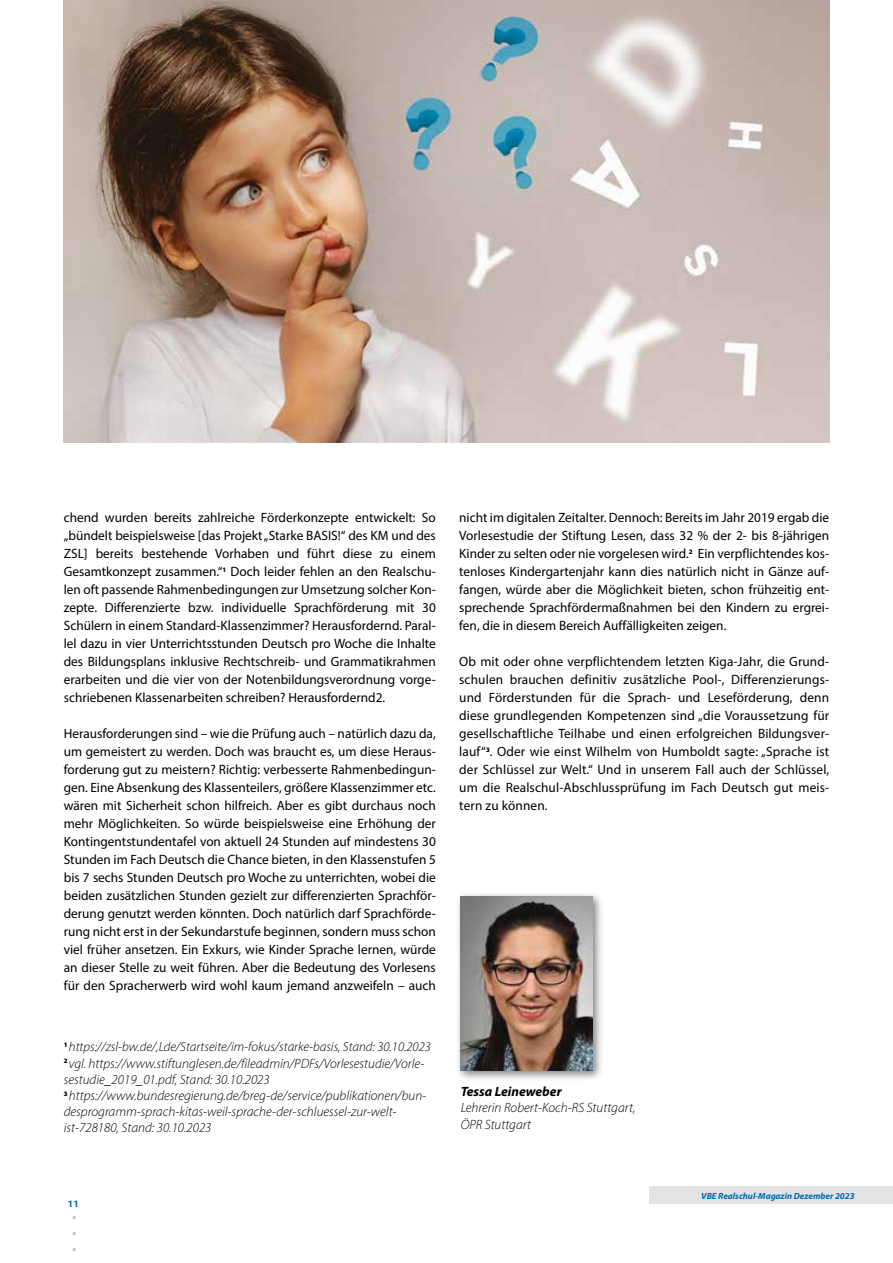
<style>
.page{position:relative;width:893px;height:1263px;background:#fff}
.page>*{position:absolute;margin:0;border:0;box-sizing:border-box;transform-origin:0 0}
.t1{font:700 18px/15.9px "Myriad Pro";color:#c5c6c6;text-align:justify}
.t2{font:13.5px/18px "Myriad Pro";color:#000;text-align:justify}
.t3{font:italic 300 13.5px/16.2px "Myriad Pro";color:#000}
.t4{font:italic 700 13.5px "Myriad Pro";color:#000}
.t5{font:italic 300 13.2px "Myriad Pro";color:#000}
.t6{font:700 9.75px "Myriad Pro";color:#0069b4}
.t7{font:italic 700 9px "Myriad Pro";color:#0069b4}
</style>
<div class="page">
<div style="left:650px;top:1186px;width:243px;height:17px;background:#e3e3e3"></div>
<img style="left:64px;top:0;width:765px;height:442px">
<div style="left:455px;top:891px;width:149px;height:190px;background:#000;opacity:.5"></div>
<img style="left:461px;top:896px;width:131px;height:174px">
<p class="t2" style="left:64px;top:508px;width:374px">chend wurden bereits zahlreiche Förderkonzepte entwickelt: So „bündelt beispielsweise [das Projekt „Starke BASIS!“ des KM und des ZSL] bereits bestehende Vorhaben und führt diese zu einem Gesamtkonzept zusammen.“<sup>1</sup> Doch leider fehlen an den Realschu&shy;len oft passende Rahmenbedingungen zur Umsetzung solcher Kon&shy;zepte. Differenzierte bzw. individuelle Sprachförderung mit 30<br>Schülern in einem Standard-Klassenzimmer? Herausfordernd. Paral&shy;lel dazu in vier Unterrichtsstunden Deutsch pro Woche die Inhalte des Bildungsplans inklusive Rechtschreib- und Grammatikrahmen erarbeiten und die vier von der Notenbildungsverordnung vorge&shy;schriebenen Klassenarbeiten schreiben? Herausfordernd2.</p>
<p class="t2" style="left:64px;top:724px;width:374px">Herausforderungen sind – wie die Prüfung auch – natürlich dazu da, um gemeistert zu werden. Doch was braucht es, um diese Heraus&shy;forderung gut zu meistern? Richtig: verbesserte Rahmenbedingun&shy;gen. Eine Absenkung des Klassenteilers, größere Klassenzimmer etc. wären mit Sicherheit schon hilfreich. Aber es gibt durchaus noch mehr Möglichkeiten. So würde beispielsweise eine Erhöhung der Kontingentstundentafel von aktuell 24 Stunden auf mindestens 30<br>Stunden im Fach Deutsch die Chance bieten, in den Klassenstufen 5 bis 7 sechs Stunden Deutsch pro Woche zu unterrichten, wobei die beiden zusätzlichen Stunden gezielt zur differenzierten Sprachför&shy;derung genutzt werden könnten. Doch natürlich darf Sprachförde&shy;rung nicht erst in der Sekundarstufe beginnen, sondern muss schon viel früher ansetzen. Ein Exkurs, wie Kinder Sprache lernen, würde an dieser Stelle zu weit führen. Aber die Bedeutung des Vorlesens für den Spracherwerb wird wohl kaum jemand anzweifeln – auch</p>
<p class="t5" style="left:64px;top:1039px;width:369px"><sup>1</sup> https://zsl-bw.de/,Lde/Startseite/im-fokus/starke-basis, Stand: 30.10.2023</p>
<p class="t3" style="left:64px;top:1055px;width:364px"><sup>2</sup> vgl. https://www.stiftunglesen.de/fileadmin/PDFs/Vorlesestudie/Vorle&shy;sestudie_2019_01.pdf, Stand: 30.10.2023<br><sup>3</sup> https://www.bundesregierung.de/breg-de/service/publikationen/bun&shy;desprogramm-sprach-kitas-weil-sprache-der-schluessel-zur-welt&shy;ist-728180, Stand: 30.10.2023</p>
<p class="t6" style="left:68px;top:1197px;width:12px">11</p>
<h1 class="t1" style="left:72px;top:1204px;width:6px">. . .</h1>
<p class="t2" style="left:459px;top:508px;width:371px">nicht im digitalen Zeitalter. Dennoch: Bereits im Jahr 2019 ergab die Vorlesestudie der Stiftung Lesen, dass 32 % der 2- bis 8-jährigen Kinder zu selten oder nie vorgelesen wird.<sup>2</sup> Ein verpflichtendes kos&shy;tenloses Kindergartenjahr kann dies natürlich nicht in Gänze auf&shy;fangen, würde aber die Möglichkeit bieten, schon frühzeitig ent&shy;sprechende Sprachfördermaßnahmen bei den Kindern zu ergrei&shy;fen, die in diesem Bereich Auffälligkeiten zeigen.</p>
<p class="t2" style="left:459px;top:652px;width:371px">Ob mit oder ohne verpflichtendem letzten Kiga-Jahr, die Grund&shy;schulen brauchen definitiv zusätzliche Pool-, Differenzierungs&shy;und Förderstunden für die Sprach- und Leseförderung, denn diese grundlegenden Kompetenzen sind „die Voraussetzung für gesellschaftliche Teilhabe und einen erfolgreichen Bildungsver&shy;lauf“<sup>3</sup>. Oder wie einst Wilhelm von Humboldt sagte: „Sprache ist der Schlüssel zur Welt.“ Und in unserem Fall auch der Schlüssel, um die Realschul-Abschlussprüfung im Fach Deutsch gut meis&shy;tern zu können.</p>
<p class="t4" style="left:461px;top:1083px;width:103px">Tessa Leineweber</p>
<p class="t3" style="left:461px;top:1100px;width:176px">Lehrerin Robert-Koch-RS Stuttgart,<br>ÖPR Stuttgart</p>
<p class="t7" style="left:701px;top:1190px;width:155px">VBE Realschul-Magazin Dezember 2023</p>
</div>
